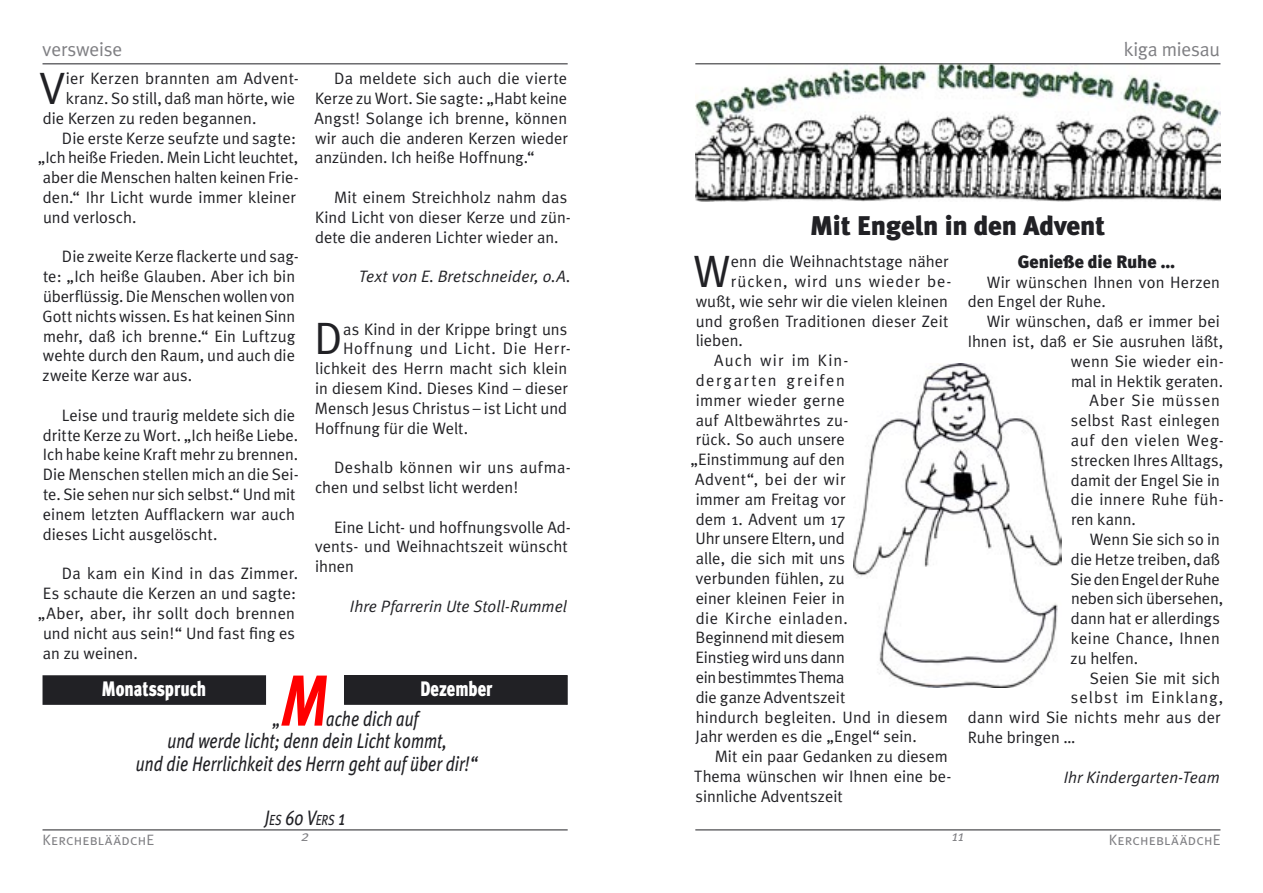
<style>
.page{position:relative;width:1263px;height:893px;background:#fff}
.page>*{position:absolute;margin:0;border:0;box-sizing:border-box;transform-origin:0 0}
.t1{font:italic 700 72px "Meta Plus";color:#f00;scale:.79 1}
.t2{font:45.3px "Meta Plus Normal";color:#212125}
.t3{font:900 27px "Meta Plus";letter-spacing:-.01em;color:#212125}
.t4{font:italic 20.85px "Meta Plus";color:#212125;scale:.79 1}
.t5{font:900 20.85px "Meta Plus";color:#fff;scale:.79 1}
.t6{font:19.5px "Meta Plus Normal";letter-spacing:-.01em;color:#7f7f83}
.t7{font:900 18px "Meta Plus";letter-spacing:-.005em;color:#212125}
.t8{font:16.5px/19.8px "Meta Plus Normal";color:#212125}
.t9{font:italic 16.5px "Meta Plus Normal";letter-spacing:.005em;color:#212125}
.t10{font:16.5px "Meta Plus Normal";letter-spacing:.02em;color:#212125}
.t11{font:16.5px "Meta Plus Normal";letter-spacing:.035em;color:#212125}
.t12{font:16.5px "Meta Plus Normal";letter-spacing:.025em;color:#212125}
.t13{font:16.5px "Meta Plus Normal";letter-spacing:.065em;color:#212125}
.t14{font:16.5px "Meta Plus Normal";letter-spacing:.04em;color:#212125}
.t15{font:16.5px "Meta Plus Normal";letter-spacing:.05em;color:#212125}
.t16{font:16.5px "Meta Plus Normal";letter-spacing:.095em;color:#212125}
.t17{font:16.5px "Meta Plus Normal";letter-spacing:.045em;color:#212125}
.t18{font:15px "Meta Plus Normal Caps";letter-spacing:.015em;color:#7f7f83}
.t19{font:italic 15px "Meta Plus Normal";color:#7f7f83}
.s1{font-size:14.7px}
</style>
<div class="page">
<img style="left:695px;top:65px;width:525px;height:137px">
<hr style="left:43px;top:64px;width:525px;height:1px;background:#212125">
<hr style="left:43px;top:830px;width:525px;height:1px;background:#212125">
<div style="left:43px;top:676px;width:222px;height:28px;background:#212125"></div>
<div style="left:42px;top:675px;width:224px;height:30px;border:2px solid #212125"></div>
<div style="left:344px;top:676px;width:223px;height:28px;background:#212125"></div>
<div style="left:344px;top:675px;width:224px;height:30px;border:1px solid #212125"></div>
<hr style="left:695px;top:64px;width:525px;height:1px;background:#212125">
<hr style="left:695px;top:830px;width:525px;height:1px;background:#212125">
<img style="left:854px;top:363px;width:208px;height:325px">
<p class="t6" style="left:42px;top:38px;width:81px">versweise</p>
<h2 class="t2" style="left:39px;top:62px;width:27px">V</h2>
<p class="t8" style="left:66px;top:68px;width:234px">ier Kerzen brannten am Advent-</p>
<p class="t8" style="left:66px;top:88px;width:231px">kranz. So still, daß man hörte, wie</p>
<p class="t8" style="left:43px;top:108px;width:215px">die Kerzen zu reden begannen.</p>
<p class="t8" style="left:62px;top:128px;width:236px">Die erste Kerze seufzte und sagte:</p>
<p class="t8" style="left:38px;top:148px;width:262px">„Ich heiße Frieden. Mein Licht leuchtet,</p>
<p class="t8" style="left:43px;top:167px;width:257px">aber die Menschen halten keinen Frie-</p>
<p class="t8" style="left:43px;top:187px;width:254px">den.“ Ihr Licht wurde immer kleiner</p>
<p class="t8" style="left:43px;top:207px;width:95px">und verlosch.</p>
<p class="t8" style="left:43px;top:247px;width:258px;text-indent:19px">Die zweite Kerze flackerte und sag&shy;te: „Ich heiße Glauben. Aber ich bin überflüssig. Die Menschen wollen von Gott nichts wissen. Es hat keinen Sinn mehr, daß ich brenne.“ Ein Luftzug wehte durch den Raum, und auch die zweite Kerze war aus.</p>
<p class="t8" style="left:43px;top:405px;width:257px;text-indent:19px">Leise und traurig meldete sich die dritte Kerze zu Wort. „Ich heiße Liebe.<br>Ich habe keine Kraft mehr zu brennen.<br>Die Menschen stellen mich an die Sei&shy;te. Sie sehen nur sich selbst.“ Und mit einem letzten Aufflackern war auch dieses Licht ausgelöscht.</p>
<p class="t8" style="left:62px;top:563px;width:238px">Da kam ein Kind in das Zimmer.</p>
<p class="t8" style="left:43px;top:583px;width:255px">Es schaute die Kerzen an und sagte:</p>
<p class="t8" style="left:38px;top:603px;width:259px">„Aber, aber, ihr sollt doch brennen</p>
<p class="t8" style="left:43px;top:623px;width:254px">und nicht aus sein!“ Und fast fing es</p>
<p class="t8" style="left:43px;top:643px;width:96px">an zu weinen.</p>
<p class="t8" style="left:314px;top:68px;width:255px;text-align:justify;text-indent:20px">Da meldete sich auch die vierte Kerze zu Wort. Sie sagte: „Habt keine Angst! Solange ich brenne, können wir auch die anderen Kerzen wieder anzünden. Ich heiße Hoffnung.“</p>
<p class="t8" style="left:315px;top:187px;width:257px;text-indent:19px">Mit einem Streichholz nahm das<br>Kind Licht von dieser Kerze und zün&shy;dete die anderen Lichter wieder an.</p>
<p class="t9" style="left:359px;top:267px;width:214px">Text von E. Bretschneider, o.A.</p>
<h2 class="t2" style="left:314px;top:312px;width:30px">D</h2>
<p class="t8" style="left:343px;top:319px;width:225px">as Kind in der Krippe bringt uns</p>
<p class="t14" style="left:343px;top:339px;width:229px">Hoffnung und Licht. Die Herr-</p>
<p class="t8" style="left:315px;top:358px;width:254px">lichkeit des Herrn macht sich klein</p>
<p class="t8" style="left:315px;top:378px;width:254px">in diesem Kind. Dieses Kind – dieser</p>
<p class="t8" style="left:315px;top:398px;width:254px">Mensch Jesus Christus – ist Licht und</p>
<p class="t8" style="left:315px;top:418px;width:155px">Hoffnung für die Welt.</p>
<p class="t8" style="left:315px;top:457px;width:257px;text-indent:19px">Deshalb können wir uns aufma&shy;chen und selbst licht werden!</p>
<p class="t8" style="left:315px;top:517px;width:257px;text-indent:19px">Eine Licht- und hoffnungsvolle Ad&shy;vents- und Weihnachtszeit wünscht ihnen</p>
<p class="t9" style="left:350px;top:597px;width:219px">Ihre Pfarrerin Ute Stoll-Rummel</p>
<h1 class="t1" style="left:280px;top:659px;width:62px">M</h1>
<p class="t5" style="left:102px;top:677px;width:134px">Monatsspruch</p>
<p class="t5" style="left:420px;top:677px;width:93px">Dezember</p>
<p class="t4" style="left:326px;top:706px;width:118px">ache dich auf</p>
<p class="t4" style="left:167px;top:729px;width:355px">und werde licht; denn dein Licht kommt,</p>
<p class="t4" style="left:136px;top:752px;width:434px">und die Herrlichkeit des Herrn geht auf über dir!“</p>
<p class="t4" style="left:265px;top:806px;width:103px">J<span class="s1">ES</span> 60 V<span class="s1">ERS</span> 1</p>
<p class="t4" style="left:273px;top:706px;width:11px">„</p>
<p class="t6" style="left:1124px;top:38px;width:98px">kiga miesau</p>
<h3 class="t3" style="left:810px;top:210px;width:297px">Mit Engeln in den Advent</h3>
<h2 class="t2" style="left:693px;top:245px;width:39px">W</h2>
<p class="t8" style="left:731px;top:251px;width:219px">enn die Weihnachtstage näher</p>
<p class="t15" style="left:731px;top:272px;width:222px">rücken, wird uns wieder be-</p>
<p class="t8" style="left:696px;top:291px;width:254px">wußt, wie sehr wir die vielen kleinen</p>
<p class="t8" style="left:696px;top:311px;width:254px">und großen Traditionen dieser Zeit</p>
<p class="t8" style="left:696px;top:331px;width:49px">lieben.</p>
<p class="t13" style="left:714px;top:351px;width:136px">Auch wir im Kin-</p>
<p class="t16" style="left:696px;top:371px;width:151px">dergarten greifen</p>
<p class="t12" style="left:696px;top:390px;width:150px">immer wieder gerne</p>
<p class="t10" style="left:696px;top:410px;width:154px">auf Altbewährtes zu-</p>
<p class="t8" style="left:696px;top:430px;width:151px">rück. So auch unsere</p>
<p class="t8" style="left:690px;top:449px;width:156px">„Einstimmung auf den</p>
<p class="t12" style="left:695px;top:470px;width:152px">Advent“, bei der wir</p>
<p class="t8" style="left:696px;top:489px;width:151px">immer am Freitag vor</p>
<p class="t8" style="left:696px;top:509px;width:152px">dem 1. Advent um 17</p>
<p class="t8" style="left:696px;top:529px;width:151px">Uhr unsere Eltern, und</p>
<p class="t8" style="left:696px;top:548px;width:151px">alle, die sich mit uns</p>
<p class="t8" style="left:696px;top:568px;width:151px">verbunden fühlen, zu</p>
<p class="t8" style="left:696px;top:588px;width:151px">einer kleinen Feier in</p>
<p class="t11" style="left:696px;top:608px;width:154px">die Kirche einladen.</p>
<p class="t8" style="left:695px;top:628px;width:151px">Beginnend mit diesem</p>
<p class="t8" style="left:695px;top:647px;width:151px">Einstieg wird uns dann</p>
<p class="t8" style="left:696px;top:667px;width:150px">ein bestimmtes Thema</p>
<p class="t8" style="left:696px;top:687px;width:151px">die ganze Adventszeit</p>
<p class="t8" style="left:696px;top:707px;width:254px">hindurch begleiten. Und in diesem</p>
<p class="t8" style="left:696px;top:727px;width:223px">Jahr werden es die „Engel“ sein.</p>
<p class="t8" style="left:715px;top:746px;width:235px">Mit ein paar Gedanken zu diesem</p>
<p class="t8" style="left:694px;top:766px;width:259px">Thema wünschen wir Ihnen eine be-</p>
<p class="t8" style="left:696px;top:786px;width:149px">sinnliche Adventszeit</p>
<p class="t7" style="left:1018px;top:251px;width:159px">Genieße die Ruhe …</p>
<p class="t8" style="left:968px;top:272px;width:254px;text-indent:19px">Wir wünschen Ihnen von Herzen den Engel der Ruhe.</p>
<p class="t8" style="left:987px;top:311px;width:235px">Wir wünschen, daß er immer bei</p>
<p class="t8" style="left:968px;top:331px;width:257px">Ihnen ist, daß er Sie ausruhen läßt,</p>
<p class="t8" style="left:1071px;top:351px;width:154px">wenn Sie wieder ein-</p>
<p class="t8" style="left:1071px;top:371px;width:154px">mal in Hektik geraten.</p>
<p class="t17" style="left:1089px;top:391px;width:132px">Aber Sie müssen</p>
<p class="t8" style="left:1071px;top:410px;width:151px">selbst Rast einlegen</p>
<p class="t11" style="left:1071px;top:431px;width:154px">auf den vielen Weg-</p>
<p class="t8" style="left:1071px;top:450px;width:154px">strecken Ihres Alltags,</p>
<p class="t8" style="left:1071px;top:470px;width:151px">damit der Engel Sie in</p>
<p class="t10" style="left:1071px;top:490px;width:154px">die innere Ruhe füh-</p>
<p class="t8" style="left:1071px;top:509px;width:66px">ren kann.</p>
<p class="t8" style="left:1090px;top:529px;width:132px">Wenn Sie sich so in</p>
<p class="t8" style="left:1071px;top:549px;width:151px">die Hetze treiben, daß</p>
<p class="t8" style="left:1070px;top:569px;width:151px">Sie den Engel der Ruhe</p>
<p class="t8" style="left:1071px;top:589px;width:154px">neben sich übersehen,</p>
<p class="t8" style="left:1071px;top:608px;width:151px">dann hat er allerdings</p>
<p class="t10" style="left:1071px;top:629px;width:150px">keine Chance, Ihnen</p>
<p class="t8" style="left:1070px;top:648px;width:69px">zu helfen.</p>
<p class="t8" style="left:1090px;top:668px;width:132px">Seien Sie mit sich</p>
<p class="t13" style="left:1071px;top:688px;width:154px">selbst im Einklang,</p>
<p class="t8" style="left:968px;top:707px;width:254px">dann wird Sie nichts mehr aus der</p>
<p class="t8" style="left:968px;top:727px;width:109px">Ruhe bringen …</p>
<p class="t9" style="left:1064px;top:767px;width:157px">Ihr Kindergarten-Team</p>
<p class="t19" style="left:301px;top:827px;width:10px">2</p>
<p class="t19" style="left:952px;top:827px;width:13px">11</p>
<p class="t18" style="left:43px;top:831px;width:113px">KerchebläädchE</p>
<p class="t18" style="left:1109px;top:831px;width:113px">KerchebläädchE</p>
</div>
